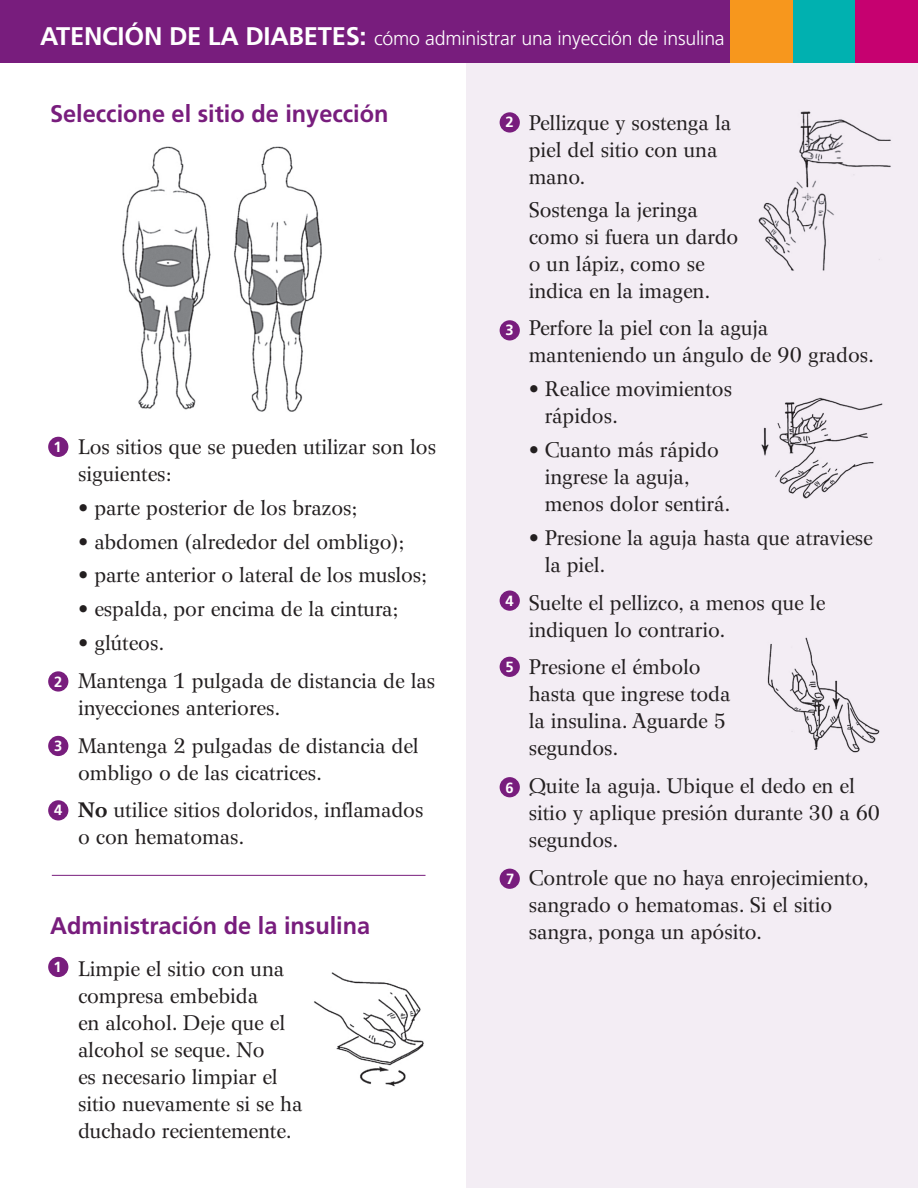
<style>
.page{position:relative;width:918px;height:1188px;background:#fff}
.page>*{position:absolute;margin:0;border:0;box-sizing:border-box;transform-origin:0 0}
.t1{font:700 24px "Frutiger";color:#781d7d}
.t2{font:21px/27px "Wilke";color:#231f20}
.t3{font:300 19.5px "Frutiger";letter-spacing:-.01em;color:#fff}
.t4{font:700 14.7px "Frutiger";color:#fff}
.s1{font-weight:700;font-size:25.5px}
.s2{font-weight:700}
</style>
<div class="page">
<div style="left:467px;top:60px;width:451px;height:1128px;background:#efe7f1"></div>
<hr style="left:52px;top:875px;width:374px;height:1px;background:#781d7d">
<img style="left:314px;top:972px;width:110px;height:115px">
<img style="left:761px;top:397px;width:122px;height:102px">
<div style="left:48px;top:437px;width:20px;height:20px;background:#781d7d;border-radius:50%"></div>
<div style="left:48px;top:957px;width:20px;height:20px;background:#781d7d;border-radius:50%"></div>
<div style="left:48px;top:671px;width:20px;height:21px;background:#781d7d;border-radius:50%"></div>
<div style="left:500px;top:112px;width:20px;height:21px;background:#781d7d;border-radius:50%"></div>
<div style="left:48px;top:736px;width:20px;height:20px;background:#781d7d;border-radius:50%"></div>
<div style="left:500px;top:320px;width:20px;height:20px;background:#781d7d;border-radius:50%"></div>
<div style="left:48px;top:800px;width:20px;height:20px;background:#781d7d;border-radius:50%"></div>
<div style="left:500px;top:591px;width:20px;height:20px;background:#781d7d;border-radius:50%"></div>
<div style="left:500px;top:657px;width:20px;height:20px;background:#781d7d;border-radius:50%"></div>
<div style="left:500px;top:777px;width:20px;height:20px;background:#781d7d;border-radius:50%"></div>
<div style="left:500px;top:869px;width:20px;height:20px;background:#781d7d;border-radius:50%"></div>
<img style="left:767px;top:637px;width:113px;height:116px">
<img style="left:122px;top:146px;width:200px;height:266px">
<img style="left:758px;top:111px;width:133px;height:160px">
<div style="left:0;top:0;width:918px;height:63px;background:#781d7d"></div>
<div style="left:855px;top:0;width:63px;height:63px;background:#c60170"></div>
<div style="left:792px;top:0;width:63px;height:63px;background:#00b1b0"></div>
<div style="left:731px;top:0;width:62px;height:63px;background:#f7971d"></div>
<p class="t3" style="left:40px;top:27px;width:686px"><span class="s1">Atención de la diabetes:</span> cómo administrar una inyección de insulina</p>
<p class="t1" style="left:50px;top:100px;width:340px">Seleccione el sitio de inyección</p>
<p class="t4" style="left:53px;top:438px;width:10px">1</p>
<p class="t4" style="left:54px;top:673px;width:10px">2</p>
<p class="t4" style="left:54px;top:737px;width:10px">3</p>
<p class="t4" style="left:54px;top:802px;width:10px">4</p>
<p class="t2" style="left:78px;top:434px;width:360px">Los sitios que se pueden utilizar son los siguientes:</p>
<p class="t2" style="left:78px;top:494px;width:281px">• parte posterior de los brazos;</p>
<p class="t2" style="left:78px;top:528px;width:328px">• abdomen (alrededor del ombligo);</p>
<p class="t2" style="left:78px;top:562px;width:351px">• parte anterior o lateral de los muslos;</p>
<p class="t2" style="left:78px;top:596px;width:322px">• espalda, por encima de la cintura;</p>
<p class="t2" style="left:78px;top:624px;width:359px;line-height:37.8px">• glúteos.<br>Mantenga 1 pulgada de distancia de las</p>
<p class="t2" style="left:78px;top:689px;width:342px;line-height:37.8px">inyecciones anteriores.<br>Mantenga 2 pulgadas de distancia del</p>
<p class="t2" style="left:78px;top:754px;width:347px;line-height:37.8px">ombligo o de las cicatrices.<br><span class="s2">No</span> utilice sitios doloridos, inflamados</p>
<p class="t2" style="left:78px;top:824px;width:168px">o con hematomas.</p>
<p class="t1" style="left:50px;top:912px;width:322px">Administración de la insulina</p>
<p class="t4" style="left:53px;top:958px;width:10px">1</p>
<p class="t2" style="left:78px;top:955px;width:226px">Limpie el sitio con una compresa embebida<br>en alcohol. Deje que el alcohol se seque. No<br>es necesario limpiar el sitio nuevamente si se ha duchado recientemente.</p>
<p class="t4" style="left:506px;top:114px;width:10px">2</p>
<p class="t4" style="left:506px;top:322px;width:10px">3</p>
<p class="t4" style="left:506px;top:592px;width:10px">4</p>
<p class="t4" style="left:506px;top:659px;width:10px">5</p>
<p class="t4" style="left:506px;top:779px;width:10px">6</p>
<p class="t4" style="left:506px;top:870px;width:10px">7</p>
<p class="t2" style="left:529px;top:110px;width:204px">Pellizque y sostenga la piel del sitio con una mano.</p>
<p class="t2" style="left:529px;top:196px;width:211px">Sostenga la jeringa como si fuera un dardo o un lápiz, como se indica en la imagen.</p>
<p class="t2" style="left:529px;top:315px;width:347px">Perfore la piel con la aguja manteniendo un ángulo de 90 grados.</p>
<p class="t2" style="left:545px;top:376px;width:189px;text-indent:-16px">• Realice movimientos rápidos.</p>
<p class="t2" style="left:545px;top:436px;width:187px;text-indent:-16px">• Cuanto más rápido ingrese la aguja, menos dolor sentirá.</p>
<p class="t2" style="left:545px;top:524px;width:330px;text-indent:-16px">• Presione la aguja hasta que atraviese la piel.</p>
<p class="t2" style="left:529px;top:589px;width:298px">Suelte el pellizco, a menos que le indiquen lo contrario.</p>
<p class="t2" style="left:529px;top:654px;width:203px">Presione el émbolo hasta que ingrese toda la insulina. Aguarde 5 segundos.</p>
<p class="t2" style="left:529px;top:773px;width:353px">Quite la aguja. Ubique el dedo en el sitio y aplique presión durante 30 a 60 segundos.</p>
<p class="t2" style="left:529px;top:864px;width:342px">Controle que no haya enrojecimiento, sangrado o hematomas. Si el sitio sangra, ponga un apósito.</p>
</div>
